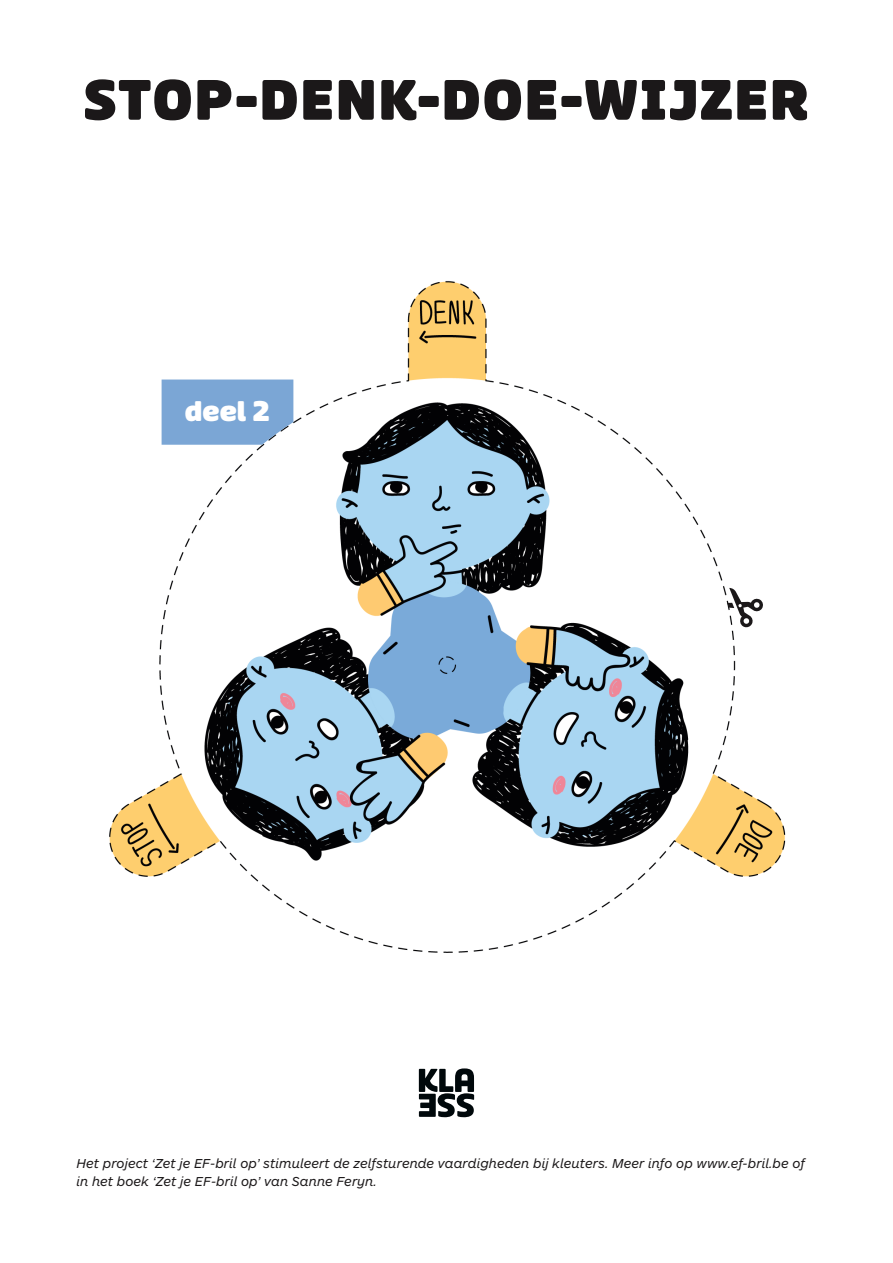
<style>
.page{position:relative;width:893px;height:1263px;background:#fff}
.page>*{position:absolute;margin:0;border:0;box-sizing:border-box;transform-origin:0 0}
.t1{font:54px "Pinup";letter-spacing:.02em;color:#1b1819}
.t2{font:27px "Pinup";color:#fff}
.t3{font:italic 13.5px/18px "ARS Maquette Pro";color:#1b1819}
</style>
<div class="page">
<img style="left:109px;top:281px;width:677px;height:837px">
<svg style="left:727px;top:588px;width:37px;height:40px"></svg>
<svg style="left:419px;top:1068px;width:55px;height:49px"></svg>
<svg style="left:162px;top:379px;width:131px;height:66px;background:#81aad6"></svg>
<h1 class="t1" style="left:83px;top:68px;width:727px">STOP-DENK-DOE-WIJZER</h1>
<h2 class="t2" style="left:185px;top:395px;width:87px">deel 2</h2>
<p class="t3" style="left:77px;top:1154px;width:730px">Het project ‘Zet je EF-bril op’ stimuleert de zelfsturende vaardigheden bij kleuters. Meer info op www.ef-bril.be of in het boek ‘Zet je EF-bril op’ van Sanne Feryn.</p>
</div>
